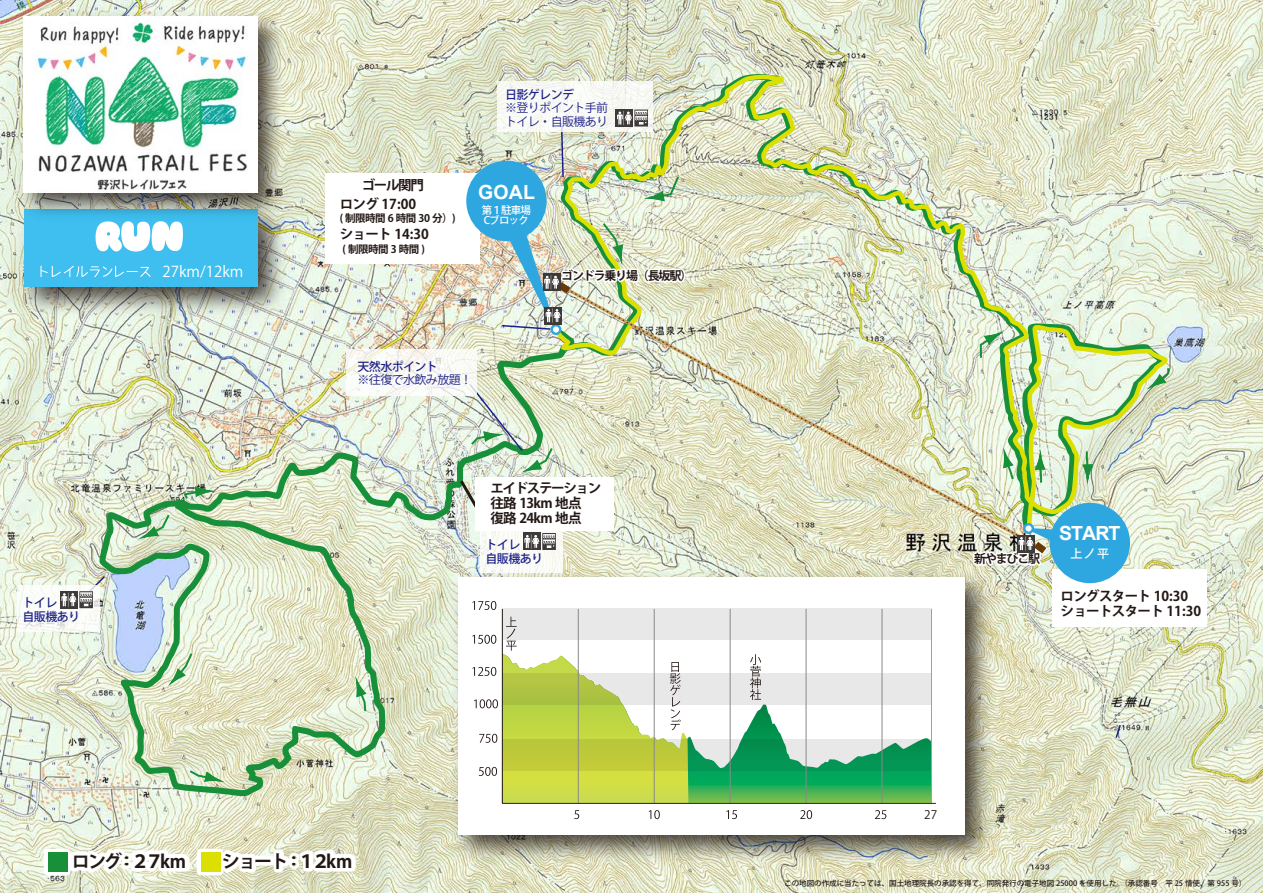
<style>
.page{position:relative;width:1263px;height:893px;background:#fff}
.page>*{position:absolute;margin:0;border:0;box-sizing:border-box;transform-origin:0 0}
.t1{font:700 19.5px "Arial";letter-spacing:-.05em;color:#fff}
.t2{font:700 18px "Koz Go Pr 6 N";letter-spacing:-.15em;color:#221815}
.t3{font:700 18px "Koz Go Pr 6 N";letter-spacing:-.1em;color:#221815}
.t4{font:15px "Koz Go Pr 6 N";color:#fff}
.t5{font:700 13.5px/15px "Koz Go Pr 6 N";letter-spacing:-.05em;color:#221815}
.t6{font:500 12px/13.5px "Koz Go Pr 6 N";letter-spacing:-.05em;color:#1d2088}
.t7{font:12px/13.5px "Koz Go Pr 6 N";letter-spacing:-.05em;color:#1d2088}
.t8{font:700 12px "Koz Go Pr 6 N";letter-spacing:-.1em;color:#221815}
.t9{font:500 12px "Koz Go Pr 6 N";color:#fff}
.t10{font:11.85px "Koz Go Pr 6 N";color:#221815}
.t11{font:700 10.5px "Koz Go Pr 6 N";letter-spacing:-.05em;color:#221815}
.t12{font:500 10.5px/10.5px "Koz Go Pr 6 N";letter-spacing:-.075em;color:#fff}
.t13{font:500 7.5px "Koz Go Pr 6 N";color:#221815}
.s1{font-size:13.5px}
</style>
<div class="page">
<img style="left:0;top:0;width:1263px;height:893px">
<img style="left:97px;top:340px;width:475px;height:458px">
<svg style="left:554px;top:71px;width:611px;height:460px;background:#dbe1c3"></svg>
<svg style="left:1133px;top:366px;width:37px;height:33px"></svg>
<svg style="left:124px;top:512px;width:47px;height:33px;background:#afd1ae"></svg>
<svg style="left:157px;top:651px;width:37px;height:47px;background:#c0dab7"></svg>
<svg style="left:187px;top:768px;width:53px;height:19px"></svg>
<svg style="left:351px;top:661px;width:18px;height:52px"></svg>
<svg style="left:182px;top:485px;width:49px;height:16px"></svg>
<img style="left:564px;top:286px;width:476px;height:264px">
<svg style="left:573px;top:292px;width:463px;height:254px;background:#dce0c2"></svg>
<img style="left:445px;top:564px;width:555px;height:306px">
<div style="left:458px;top:577px;width:506px;height:257px;background:#fff"></div>
<svg style="left:688px;top:654px;width:243px;height:149px"></svg>
<div style="left:502px;top:608px;width:429px;height:32px;background:#e9e8e8"></div>
<div style="left:502px;top:673px;width:430px;height:32px;background:#e9e8e8"></div>
<svg style="left:688px;top:739px;width:243px;height:32px;background:#61b58f"></svg>
<hr style="left:654px;top:609px;width:1px;height:195px;background:#898989">
<hr style="left:578px;top:609px;width:1px;height:195px;background:#898989">
<hr style="left:730px;top:609px;width:1px;height:195px;background:#898989">
<hr style="left:805px;top:609px;width:1px;height:195px;background:#898989">
<hr style="left:931px;top:609px;width:1px;height:195px;background:#9fa0a0">
<hr style="left:881px;top:609px;width:1px;height:195px;background:#898989">
<hr style="left:502px;top:609px;width:1px;height:195px;background:#221815">
<hr style="left:502px;top:803px;width:434px;height:1px;background:#41210f">
<svg style="left:574px;top:810px;width:5px;height:9px"></svg>
<svg style="left:649px;top:810px;width:11px;height:9px"></svg>
<svg style="left:726px;top:810px;width:11px;height:9px"></svg>
<svg style="left:800px;top:810px;width:12px;height:9px"></svg>
<svg style="left:875px;top:810px;width:11px;height:9px"></svg>
<svg style="left:472px;top:601px;width:24px;height:9px"></svg>
<svg style="left:750px;top:654px;width:11px;height:46px"></svg>
<svg style="left:472px;top:617px;width:216px;height:187px"></svg>
<div style="left:1052px;top:569px;width:155px;height:58px;background:#fff"></div>
<div style="left:325px;top:173px;width:154px;height:90px;background:#fff"></div>
<div style="left:1051px;top:505px;width:77px;height:76px;background:#2ea7e0;border-radius:50%"></div>
<div style="left:1050px;top:503px;width:80px;height:80px;border:4px solid #2ea7e0;border-radius:50%"></div>
<div style="left:468px;top:163px;width:77px;height:76px;background:#2ea7e0;border-radius:50%"></div>
<div style="left:466px;top:161px;width:81px;height:80px;border:4px solid #2ea7e0;border-radius:50%"></div>
<img style="left:11px;top:196px;width:283px;height:127px">
<div style="left:24px;top:209px;width:234px;height:78px;background:#3ebfef"></div>
<svg style="left:96px;top:226px;width:87px;height:26px;background:#ddf3fc"></svg>
<svg style="left:40px;top:266px;width:111px;height:11px"></svg>
<svg style="left:213px;top:844px;width:147px;height:49px"></svg>
<svg style="left:197px;top:849px;width:26px;height:26px"></svg>
<svg style="left:66px;top:842px;width:127px;height:51px"></svg>
<svg style="left:44px;top:849px;width:26px;height:26px"></svg>
<div style="left:201px;top:852px;width:19px;height:20px;background:#dbe000"></div>
<div style="left:48px;top:852px;width:19px;height:20px;background:#179039"></div>
<img style="left:11px;top:4px;width:280px;height:222px">
<img style="left:24px;top:17px;width:234px;height:175px">
<div style="left:475px;top:478px;width:139px;height:53px;background:#fff"></div>
<svg style="left:1114px;top:723px;width:8px;height:16px"></svg>
<div style="left:498px;top:81px;width:155px;height:51px;background:#f8faf5"></div>
<svg style="left:346px;top:349px;width:130px;height:47px;fill:#fafaf6"></svg>
<div style="left:17px;top:586px;width:82px;height:46px;background:#fff"></div>
<div style="left:60px;top:591px;width:17px;height:17px;background:#3e3a39"></div>
<svg style="left:61px;top:574px;width:46px;height:34px"></svg>
<div style="left:480px;top:526px;width:82px;height:46px;background:#fafbf6"></div>
<svg style="left:457px;top:382px;width:99px;height:168px"></svg>
<img style="left:492px;top:110px;width:195px;height:245px">
<img style="left:955px;top:420px;width:140px;height:169px">
<p class="t4" style="left:163px;top:263px;width:82px">27km/12km</p>
<p class="t6" style="left:23px;top:596px;width:59px">トイレ<br>自販機あり</p>
<p class="t5" style="left:362px;top:178px;width:64px">ゴール関門</p>
<p class="t5" style="left:340px;top:197px;width:78px">ロング 17:00</p>
<p class="t11" style="left:340px;top:212px;width:117px">( 制限時間 6 時間 30 分）)</p>
<p class="t5" style="left:340px;top:227px;width:91px">ショート 14:30</p>
<p class="t11" style="left:343px;top:244px;width:84px">( 制限時間 3 時間 )</p>
<p class="t6" style="left:505px;top:88px;width:70px">日影ゲレンデ</p>
<p class="t7" style="left:505px;top:101px;width:105px">※登りポイント手前トイレ・自販機あり</p>
<h1 class="t1" style="left:478px;top:179px;width:58px">GOAL</h1>
<p class="t12" style="left:482px;top:205px;width:51px">第１駐車場<br>Cブロック</p>
<p class="t8" style="left:561px;top:269px;width:132px">ゴンドラ乗り場（長坂駅）</p>
<p class="t6" style="left:358px;top:360px;width:82px">天然水ポイント</p>
<p class="t7" style="left:358px;top:373px;width:116px">※往復で水飲み放題！</p>
<p class="t5" style="left:490px;top:481px;width:112px">エイドステーション往路 13km 地点<br>復路 24km 地点</p>
<p class="t6" style="left:485px;top:538px;width:59px">トイレ<br>自販機あり</p>
<h2 class="t2" style="left:71px;top:851px;width:117px">ロング<span class="s1">：</span>３２７km</h2>
<h2 class="t3" style="left:222px;top:851px;width:132px">ショート<span class="s1">：</span>１２km</h2>
<p class="t8" style="left:974px;top:552px;width:67px">新やまびこ駅</p>
<h1 class="t1" style="left:1059px;top:521px;width:63px">START</h1>
<p class="t9" style="left:1070px;top:547px;width:40px">上ノ平</p>
<p class="t5" style="left:1060px;top:588px;width:142px">ロングスタート 10:30ショートスタート 11:30</p>
<p class="t10" style="left:924px;top:808px;width:14px">27</p>
<p class="t13" style="left:784px;top:879px;width:464px">この地図の作成に当たっては、国土地理院長の承認を得て、同院発行の電子地図 25000 を使用した。（承認番号　平 25 情使、第 955 号）</p>
</div>
